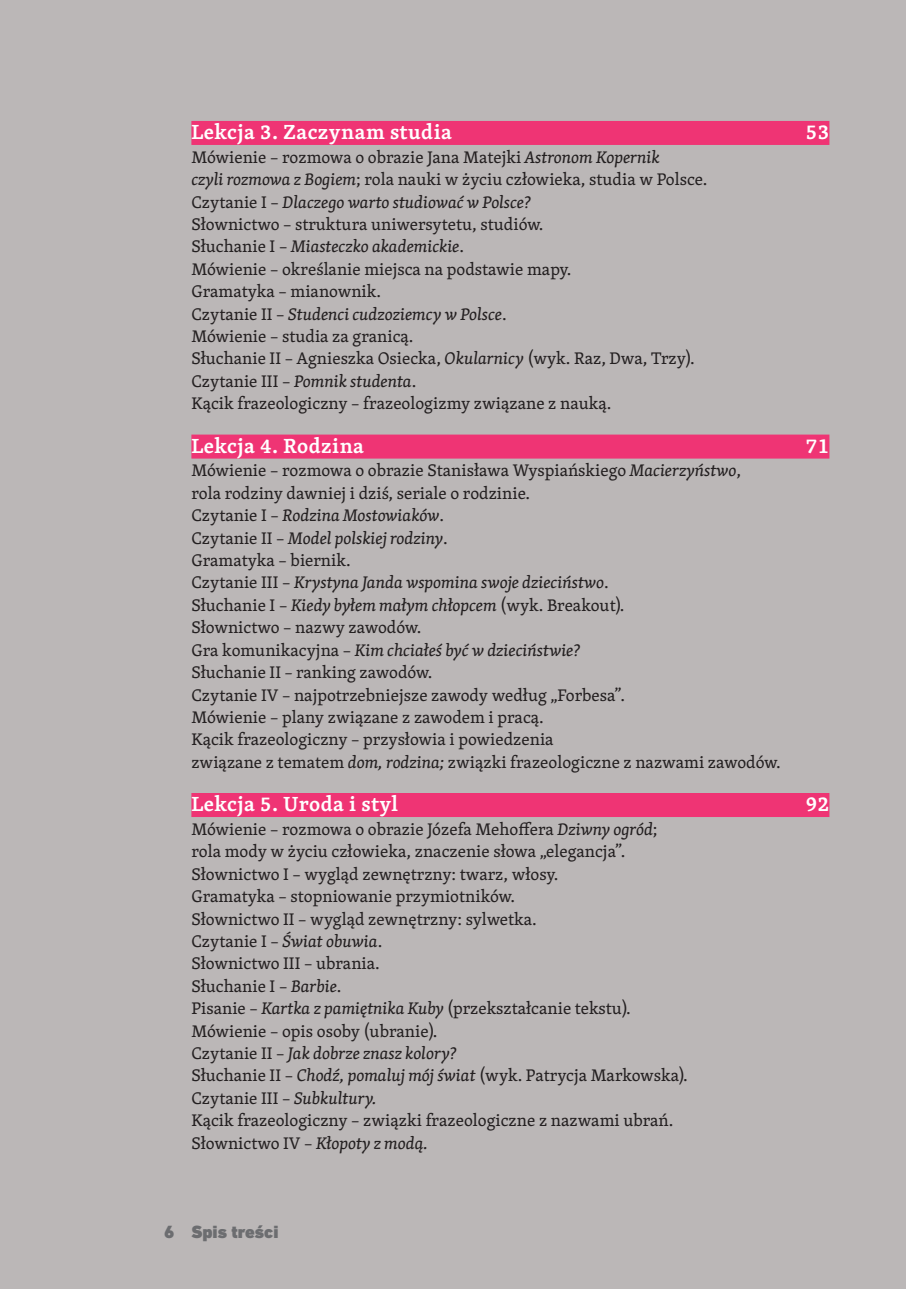
<style>
.page{position:relative;width:906px;height:1289px;background:#fff}
.page>*{position:absolute;margin:0;border:0;box-sizing:border-box;transform-origin:0 0}
.t1{font:600 21px "Skolar PE";letter-spacing:.02em;color:#fff}
.t2{font:900 18px "DIN Next LT Pro";color:#6c6d70}
.t3{font:17.25px/22.4px "Skolar PE";color:#231f20}
.s1{font-style:italic}
</style>
<div class="page">
<div style="left:0;top:0;width:906px;height:1288px;background:#bbb7b7"></div>
<div style="left:191px;top:121px;width:638px;height:24px;background:#ef3474"></div>
<div style="left:191px;top:434px;width:638px;height:24px;background:#ef3474"></div>
<div style="left:191px;top:793px;width:638px;height:24px;background:#ef3474"></div>
<p class="t1" style="left:191px;top:115px;width:262px">Lekcja 3. Zaczynam studia</p>
<p class="t1" style="left:806px;top:115px;width:25px">53</p>
<p class="t3" style="left:191px;top:145px;width:517px">Mówienie – rozmowa o obrazie Jana Matejki <span class="s1">Astronom Kopernik<br>czyli rozmowa z Bogiem</span>; rola nauki w życiu człowieka, studia w Polsce.<br>Czytanie I – <span class="s1">Dlaczego warto studiować w Polsce?<br></span>Słownictwo – struktura uniwersytetu, studiów.<br>Słuchanie I – <span class="s1">Miasteczko akademickie</span>.<br>Mówienie – określanie miejsca na podstawie mapy.<br>Gramatyka – mianownik.<br>Czytanie II – <span class="s1">Studenci cudzoziemcy w Polsce</span>.<br>Mówienie – studia za granicą.<br>Słuchanie II – Agnieszka Osiecka, <span class="s1">Okularnicy</span> (wyk. Raz, Dwa, Trzy).<br>Czytanie III – <span class="s1">Pomnik studenta</span>.<br>Kącik frazeologiczny – frazeologizmy związane z nauką.</p>
<p class="t1" style="left:191px;top:429px;width:174px">Lekcja 4. Rodzina</p>
<p class="t1" style="left:806px;top:429px;width:25px">71</p>
<p class="t3" style="left:191px;top:459px;width:591px">Mówienie – rozmowa o obrazie Stanisława Wyspiańskiego <span class="s1">Macierzyństwo</span>,<br>rola rodziny dawniej i dziś, seriale o rodzinie.<br>Czytanie I – <span class="s1">Rodzina Mostowiaków</span>.<br>Czytanie II – <span class="s1">Model polskiej rodziny</span>.<br>Gramatyka – biernik.<br>Czytanie III – <span class="s1">Krystyna Janda wspomina swoje dzieciństwo</span>.<br>Słuchanie I – <span class="s1">Kiedy byłem małym chłopcem</span> (wyk. Breakout).<br>Słownictwo – nazwy zawodów.<br>Gra komunikacyjna – <span class="s1">Kim chciałeś być w dzieciństwie?<br></span>Słuchanie II <span class="s1">–</span> ranking zawodów.<br>Czytanie IV – najpotrzebniejsze zawody według „Forbesa”.<br>Mówienie – plany związane z zawodem i pracą.<br>Kącik frazeologiczny – przysłowia i powiedzenia<br>związane z tematem <span class="s1">dom, rodzina;</span> związki frazeologiczne z nazwami zawodów.</p>
<p class="t1" style="left:191px;top:787px;width:208px">Lekcja 5. Uroda i styl</p>
<p class="t1" style="left:806px;top:787px;width:25px">92</p>
<p class="t3" style="left:191px;top:817px;width:498px">Mówienie – rozmowa o obrazie Józefa Mehoffera <span class="s1">Dziwny ogród</span>; rola mody w życiu człowieka, znaczenie słowa „elegancja”.<br>Słownictwo I – wygląd zewnętrzny: twarz, włosy.<br>Gramatyka – stopniowanie przymiotników.<br>Słownictwo II – wygląd zewnętrzny: sylwetka.<br>Czytanie I – <span class="s1">Świat obuwia</span>.<br>Słownictwo III – ubrania.<br>Słuchanie I – <span class="s1">Barbie</span>.<br>Pisanie – <span class="s1">Kartka z pamiętnika Kuby</span> (przekształcanie tekstu).<br>Mówienie – opis osoby (ubranie).<br>Czytanie II – <span class="s1">Jak dobrze znasz kolory?<br></span>Słuchanie II – <span class="s1">Chodź, pomaluj mój świat</span> (wyk. Patrycja Markowska).<br>Czytanie III – <span class="s1">Subkultury.<br></span>Kącik frazeologiczny – związki frazeologiczne z nazwami ubrań.<br>Słownictwo IV – <span class="s1">Kłopoty z modą.</span></p>
<p class="t2" style="left:164px;top:1221px;width:116px">6 Spis treści</p>
</div>
